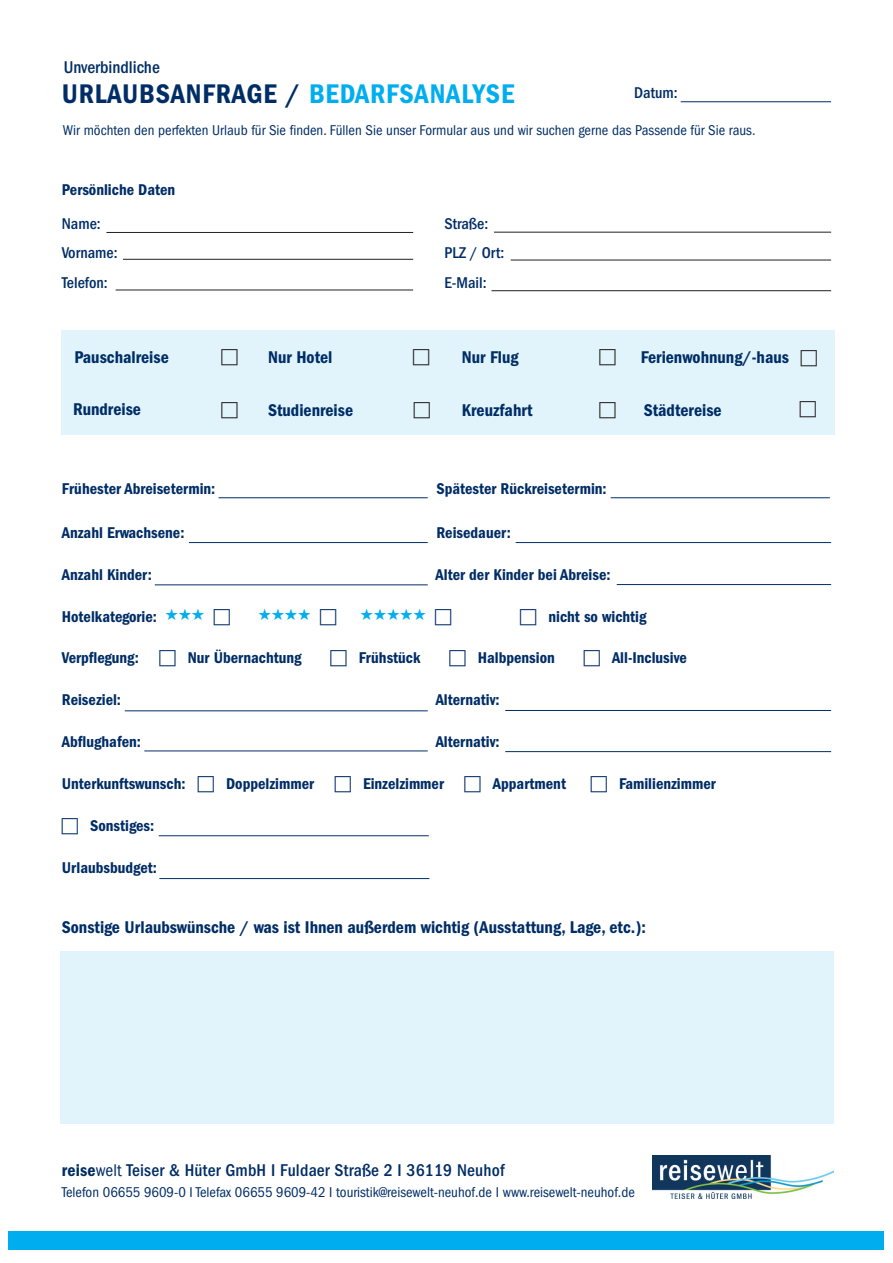
<style>
.page{position:relative;width:893px;height:1263px;background:#fff}
.page>*{position:absolute;margin:0;border:0;box-sizing:border-box;transform-origin:0 0}
.t1{font:27.9px "ITC Franklin Gothic Std Dm Cd";letter-spacing:.03em;color:#002d66}
.t2{font:17.7px "ITC Franklin Gothic Std Dm Cd";color:#002d66}
.t3{font:500 condensed 17.7px "ITC Franklin Gothic Std";letter-spacing:.01em;color:#002d66}
.t4{font:16.2px "ITC Franklin Gothic Std Dm Cd";color:#002d66}
.t5{font:500 condensed 16.2px "ITC Franklin Gothic Std";color:#002d66}
.t6{font:16.2px "Zapf Dingbats";color:#00aeef}
.t7{font:condensed 14.7px "ITC Franklin Gothic Std";color:#002d66}
.s1{color:#00aeef}
.s2{font-family:"ITC Franklin Gothic Std Dm Cd";font-weight:400;font-stretch:normal}
.s3{font-weight:400}
</style>
<div class="page">
<div style="left:62px;top:330px;width:773px;height:105px;background:#e1f4fc"></div>
<img style="left:652px;top:1155px;width:182px;height:44px">
<hr style="left:494px;top:232px;width:337px;height:1px;background:#231f20">
<hr style="left:123px;top:259px;width:290px;height:1px;background:#231f20">
<hr style="left:116px;top:290px;width:297px;height:1px;background:#231f20">
<hr style="left:681px;top:101px;width:150px;height:1px;background:#002d66">
<hr style="left:511px;top:260px;width:320px;height:1px;background:#231f20">
<hr style="left:491px;top:290px;width:340px;height:1px;background:#231f20">
<hr style="left:106px;top:232px;width:307px;height:1px;background:#231f20">
<hr style="left:219px;top:497px;width:209px;height:1px;background:#002d66">
<hr style="left:611px;top:497px;width:219px;height:1px;background:#002d66">
<hr style="left:144px;top:750px;width:284px;height:1px;background:#002d66">
<hr style="left:125px;top:710px;width:303px;height:1px;background:#002d66">
<hr style="left:505px;top:751px;width:326px;height:1px;background:#002d66">
<hr style="left:505px;top:710px;width:326px;height:1px;background:#002d66">
<hr style="left:155px;top:584px;width:273px;height:1px;background:#002d66">
<hr style="left:617px;top:584px;width:214px;height:1px;background:#002d66">
<hr style="left:189px;top:542px;width:239px;height:1px;background:#002d66">
<hr style="left:516px;top:542px;width:315px;height:1px;background:#002d66">
<hr style="left:159px;top:835px;width:270px;height:1px;background:#002d66">
<div style="left:61px;top:951px;width:773px;height:173px;background:#e1f4fc"></div>
<div style="left:9px;top:1231px;width:875px;height:19px;background:#00aeef"></div>
<hr style="left:159px;top:878px;width:270px;height:1px;background:#002d66">
<p class="t3" style="left:64px;top:57px;width:98px">Unverbindliche</p>
<h1 class="t1" style="left:62px;top:78px;width:454px">URLAUBSANFRAGE / <span class="s1">BEDARFSANALYSE</span></h1>
<p class="t5" style="left:634px;top:84px;width:45px">Datum:</p>
<p class="t7" style="left:63px;top:122px;width:694px">Wir möchten den perfekten Urlaub für Sie finden. Füllen Sie unser Formular aus und wir suchen gerne das Passende für Sie raus.</p>
<p class="t4" style="left:62px;top:180px;width:115px">Persönliche Daten</p>
<p class="t5" style="left:62px;top:214px;width:40px">Name:</p>
<p class="t5" style="left:444px;top:214px;width:45px">Straße:</p>
<p class="t5" style="left:62px;top:244px;width:57px">Vorname:</p>
<p class="t5" style="left:444px;top:244px;width:61px">PLZ / Ort:</p>
<p class="t5" style="left:62px;top:273px;width:47px">Telefon:</p>
<p class="t5" style="left:444px;top:273px;width:44px">E-Mail:</p>
<p class="t2" style="left:74px;top:347px;width:96px">Pauschalreise</p>
<p class="t2" style="left:73px;top:399px;width:69px">Rundreise</p>
<p class="t2" style="left:268px;top:347px;width:66px">Nur Hotel</p>
<p class="t2" style="left:268px;top:400px;width:87px">Studienreise</p>
<p class="t2" style="left:462px;top:347px;width:58px">Nur Flug</p>
<p class="t2" style="left:462px;top:400px;width:72px">Kreuzfahrt</p>
<p class="t2" style="left:641px;top:347px;width:150px">Ferienwohnung/-haus</p>
<p class="t2" style="left:644px;top:400px;width:79px">Städtereise</p>
<p class="t4" style="left:62px;top:479px;width:155px">Frühester Abreisetermin:</p>
<p class="t4" style="left:436px;top:479px;width:172px">Spätester Rückreisetermin:</p>
<p class="t4" style="left:62px;top:523px;width:124px">Anzahl Erwachsene:</p>
<p class="t4" style="left:436px;top:523px;width:76px">Reisedauer:</p>
<p class="t4" style="left:62px;top:565px;width:92px">Anzahl Kinder:</p>
<p class="t4" style="left:436px;top:565px;width:176px">Alter der Kinder bei Abreise:</p>
<p class="t4" style="left:62px;top:607px;width:144px">Hotelkategorie: <span class="s1">★★★</span></p>
<p class="t6" style="left:258px;top:607px;width:54px">★★★★</p>
<p class="t6" style="left:360px;top:607px;width:67px">★★★★★</p>
<p class="t4" style="left:548px;top:607px;width:100px">nicht so wichtig</p>
<p class="t4" style="left:62px;top:649px;width:79px">Verpflegung:</p>
<p class="t4" style="left:188px;top:649px;width:115px">Nur Übernachtung</p>
<p class="t4" style="left:359px;top:649px;width:63px">Frühstück</p>
<p class="t4" style="left:478px;top:649px;width:79px">Halbpension</p>
<p class="t4" style="left:612px;top:649px;width:76px">All-Inclusive</p>
<p class="t4" style="left:62px;top:691px;width:61px">Reiseziel:</p>
<p class="t4" style="left:436px;top:691px;width:65px">Alternativ:</p>
<p class="t4" style="left:62px;top:733px;width:81px">Abflughafen:</p>
<p class="t4" style="left:436px;top:733px;width:65px">Alternativ:</p>
<p class="t4" style="left:62px;top:774px;width:125px">Unterkunftswunsch:</p>
<p class="t4" style="left:226px;top:774px;width:89px">Doppelzimmer</p>
<p class="t4" style="left:363px;top:774px;width:82px">Einzelzimmer</p>
<p class="t4" style="left:493px;top:774px;width:75px">Appartment</p>
<p class="t4" style="left:619px;top:774px;width:98px">Familienzimmer</p>
<p class="t4" style="left:90px;top:816px;width:66px">Sonstiges:</p>
<p class="t4" style="left:62px;top:858px;width:96px">Urlaubsbudget:</p>
<p class="t2" style="left:62px;top:916px;width:585px">Sonstige Urlaubswünsche / was ist Ihnen außerdem wichtig (Ausstattung, Lage, etc.):</p>
<p class="t3" style="left:62px;top:1160px;width:444px"><span class="s2">reise</span><span class="s3">welt</span> Teiser &amp; Hüter GmbH I Fuldaer Straße 2 I 36119 Neuhof</p>
<p class="t7" style="left:62px;top:1184px;width:574px">Telefon 06655 9609-0 I Telefax 06655 9609-42 I touristik@reisewelt-neuhof.de I www.reisewelt-neuhof.de</p>
</div>
